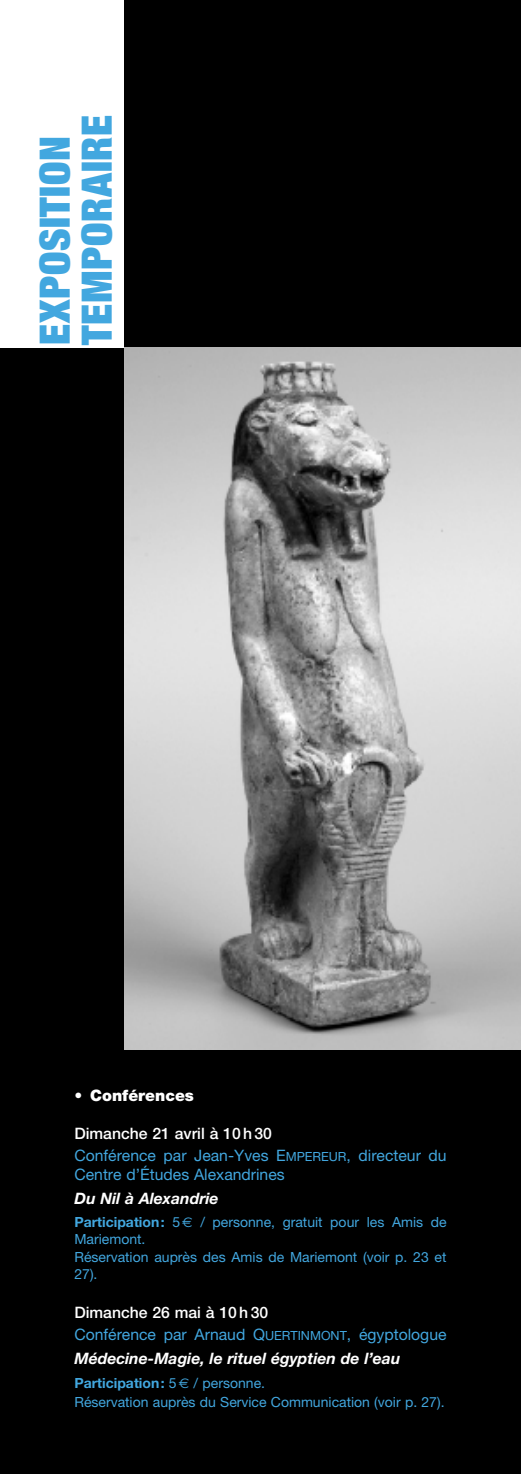
<style>
.page{position:relative;width:521px;height:1474px;background:#fff}
.page>*{position:absolute;margin:0;border:0;box-sizing:border-box;transform-origin:0 0}
.t1{font:900 expanded 42px/42px "Helvetica Neue";letter-spacing:.015em;color:#42a7df}
.t2{font:15.75px/21.7px "Helvetica Neue";color:#42a7df}
.t3{font:italic 700 15.75px "Helvetica Neue";color:#fff}
.t4{font:900 15.75px "Helvetica Neue";color:#fff}
.t5{font:14px/17.5px "Helvetica Neue";color:#42a7df}
.s1{font-weight:500;color:#fff}
.s2{font-size:12.6px}
.s3{font-weight:700}
.s4{font-family:"Euro Sans"}
</style>
<div class="page">
<div style="left:0;top:0;width:521px;height:1473px;background:#000"></div>
<img style="left:124px;top:347px;width:397px;height:702px">
<div style="left:0;top:0;width:124px;height:347px;background:#fff"></div>
<h1 class="t1" style="left:37px;top:345px;width:231px;rotate:-90deg">EXPOSITION<br>TEMPORAIRE</h1>
<p class="t4" style="left:74px;top:1089px;width:121px">• Conférences</p>
<p class="t2" style="left:74px;top:1124px;width:374px"><span class="s1">Dimanche 21 avril à 10 h 30<br></span>Conférence par Jean-Yves E<span class="s2">MPEREUR</span>, directeur du</p>
<p class="t2" style="left:74px;top:1165px;width:212px">Centre d’Études Alexandrines</p>
<p class="t3" style="left:74px;top:1192px;width:146px">Du Nil à Alexandrie</p>
<p class="t5" style="left:74px;top:1214px;width:374px"><span class="s3">Participation:</span> 5<span class="s4">€</span> / personne, gratuit pour les Amis de<br>Mariemont.<br>Réservation auprès des Amis de Mariemont (voir p. 23 et<br>27).</p>
<p class="t2" style="left:74px;top:1302px;width:374px"><span class="s1">Dimanche 26 mai à 10 h 30<br></span>Conférence par Arnaud Q<span class="s2">UERTINMONT</span>, égyptologue</p>
<p class="t3" style="left:74px;top:1352px;width:328px">Médecine-Magie, le rituel égyptien de l’eau</p>
<p class="t5" style="left:74px;top:1374px;width:372px;line-height:19.2px"><span class="s3">Participation:</span> 5<span class="s4">€</span> / personne.<br>Réservation auprès du Service Communication (voir p. 27).</p>
</div>
